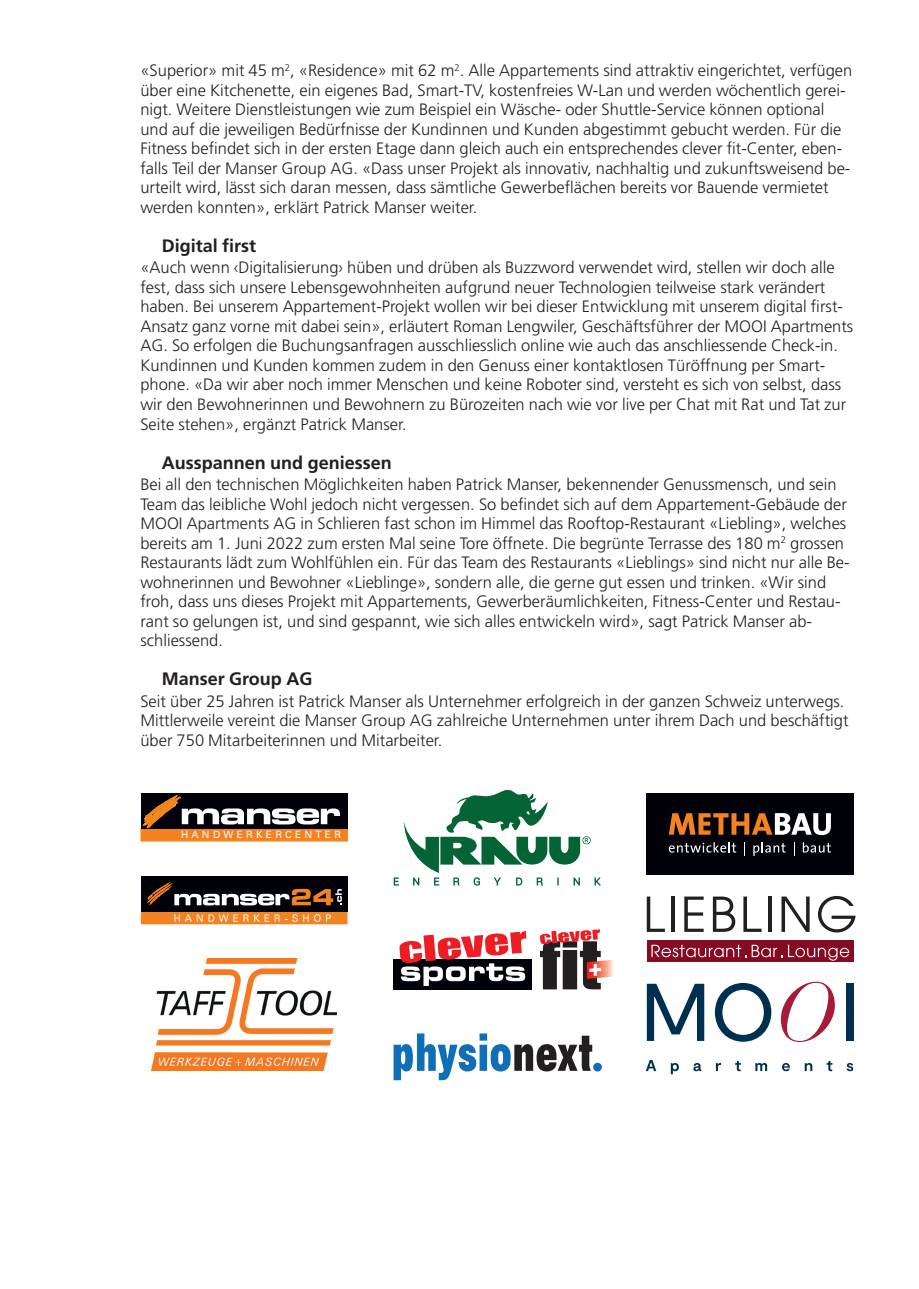
<style>
.page{position:relative;width:919px;height:1289px;background:#fff}
.page>*{position:absolute;margin:0;border:0;box-sizing:border-box;transform-origin:0 0}
.t1{font:700 18px "Frutiger LT";color:#231f20}
.t2{font:300 16.5px/19.5px "Frutiger LT";color:#231f20}
.t3{font:10.05px "Univers LT";letter-spacing:.325em;color:#fff}
</style>
<div class="page">
<div style="left:141px;top:828px;width:206px;height:13px;background:#f58220"></div>
<div style="left:141px;top:828px;width:206px;height:13px;border:1px solid #f68e1e"></div>
<div style="left:141px;top:793px;width:206px;height:35px;background:#010209"></div>
<svg style="left:143px;top:795px;width:197px;height:32px"></svg>
<div style="left:393px;top:959px;width:139px;height:30px;background:#010209"></div>
<svg style="left:399px;top:931px;width:127px;height:54px"></svg>
<svg style="left:540px;top:929px;width:74px;height:60px"></svg>
<img style="left:151px;top:958px;width:185px;height:112px">
<div style="left:141px;top:911px;width:206px;height:13px;background:#f58220"></div>
<div style="left:141px;top:876px;width:206px;height:35px;background:#010209"></div>
<svg style="left:174px;top:914px;width:95px;height:7px"></svg>
<svg style="left:275px;top:914px;width:33px;height:7px"></svg>
<svg style="left:314px;top:914px;width:6px;height:7px"></svg>
<svg style="left:326px;top:914px;width:5px;height:7px"></svg>
<svg style="left:146px;top:881px;width:196px;height:24px"></svg>
<div style="left:846px;top:983px;width:7px;height:57px;background:#003050"></div>
<svg style="left:780px;top:981px;width:54px;height:60px"></svg>
<svg style="left:646px;top:983px;width:125px;height:58px"></svg>
<svg style="left:646px;top:1059px;width:207px;height:15px"></svg>
<svg style="left:646px;top:896px;width:18px;height:35px"></svg>
<hr style="left:671px;top:896px;width:3px;height:35px;background:#231f20">
<svg style="left:684px;top:896px;width:19px;height:35px"></svg>
<svg style="left:712px;top:896px;width:23px;height:35px"></svg>
<svg style="left:743px;top:896px;width:18px;height:35px"></svg>
<hr style="left:768px;top:896px;width:3px;height:35px;background:#231f20">
<svg style="left:781px;top:896px;width:28px;height:35px"></svg>
<svg style="left:818px;top:895px;width:37px;height:37px"></svg>
<div style="left:646px;top:940px;width:207px;height:22px;background:#850b22"></div>
<svg style="left:651px;top:944px;width:198px;height:16px"></svg>
<svg style="left:393px;top:789px;width:207px;height:96px"></svg>
<svg style="left:393px;top:1033px;width:199px;height:47px"></svg>
<div style="left:593px;top:1062px;width:9px;height:9px;background:#0f6eb8;border-radius:50%"></div>
<div style="left:646px;top:793px;width:207px;height:81px;background:#010209"></div>
<svg style="left:668px;top:842px;width:68px;height:10px"></svg>
<svg style="left:744px;top:842px;width:1px;height:14px"></svg>
<svg style="left:753px;top:842px;width:32px;height:13px"></svg>
<svg style="left:802px;top:842px;width:28px;height:10px"></svg>
<svg style="left:668px;top:813px;width:162px;height:22px"></svg>
<p class="t2" style="left:140px;top:61px;width:713px">«Superior» mit 45 m<sup>2</sup>, «Residence» mit 62 m<sup>2</sup>. Alle Appartements sind attraktiv eingerichtet, verfügen über eine Kitchenette, ein eigenes Bad, Smart-TV, kostenfreies W-Lan und werden wöchentlich gerei&shy;nigt. Weitere Dienstleistungen wie zum Beispiel ein Wäsche- oder Shuttle-Service können optional und auf die jeweiligen Bedürfnisse der Kundinnen und Kunden abgestimmt gebucht werden. Für die Fitness befindet sich in der ersten Etage dann gleich auch ein entsprechendes clever fit-Center, eben&shy;falls Teil der Manser Group AG. «Dass unser Projekt als innovativ, nachhaltig und zukunftsweisend be&shy;urteilt wird, lässt sich daran messen, dass sämtliche Gewerbeflächen bereits vor Bauende vermietet werden konnten», erklärt Patrick Manser weiter.</p>
<p class="t1" style="left:162px;top:235px;width:96px">Digital first</p>
<p class="t2" style="left:140px;top:258px;width:714px">«Auch wenn ‹Digitalisierung› hüben und drüben als Buzzword verwendet wird, stellen wir doch alle fest, dass sich unsere Lebensgewohnheiten aufgrund neuer Technologien teilweise stark verändert haben. Bei unserem Appartement-Projekt wollen wir bei dieser Entwicklung mit unserem digital first-Ansatz ganz vorne mit dabei sein», erläutert Roman Lengwiler, Geschäftsführer der MOOI Apartments AG. So erfolgen die Buchungsanfragen ausschliesslich online wie auch das anschliessende Check-in.<br>Kundinnen und Kunden kommen zudem in den Genuss einer kontaktlosen Türöffnung per Smart&shy;phone. «Da wir aber noch immer Menschen und keine Roboter sind, versteht es sich von selbst, dass wir den Bewohnerinnen und Bewohnern zu Bürozeiten nach wie vor live per Chat mit Rat und Tat zur Seite stehen», ergänzt Patrick Manser.</p>
<p class="t1" style="left:162px;top:451px;width:231px">Ausspannen und geniessen</p>
<p class="t2" style="left:140px;top:475px;width:710px">Bei all den technischen Möglichkeiten haben Patrick Manser, bekennender Genussmensch, und sein Team das leibliche Wohl jedoch nicht vergessen. So befindet sich auf dem Appartement-Gebäude der MOOI Apartments AG in Schlieren fast schon im Himmel das Rooftop-Restaurant «Liebling», welches bereits am 1. Juni 2022 zum ersten Mal seine Tore öffnete. Die begrünte Terrasse des 180 m<sup>2</sup> grossen Restaurants lädt zum Wohlfühlen ein. Für das Team des Restaurants «Lieblings» sind nicht nur alle Be&shy;wohnerinnen und Bewohner «Lieblinge», sondern alle, die gerne gut essen und trinken. «Wir sind froh, dass uns dieses Projekt mit Appartements, Gewerberäumlichkeiten, Fitness-Center und Restau&shy;rant so gelungen ist, und sind gespannt, wie sich alles entwickeln wird», sagt Patrick Manser ab&shy;schliessend.</p>
<p class="t1" style="left:162px;top:668px;width:152px">Manser Group AG</p>
<p class="t2" style="left:140px;top:691px;width:709px">Seit über 25 Jahren ist Patrick Manser als Unternehmer erfolgreich in der ganzen Schweiz unterwegs.<br>Mittlerweile vereint die Manser Group AG zahlreiche Unternehmen unter ihrem Dach und beschäftigt über 750 Mitarbeiterinnen und Mitarbeiter.</p>
<p class="t3" style="left:181px;top:829px;width:161px">HANDWERKERCENTER</p>
</div>
